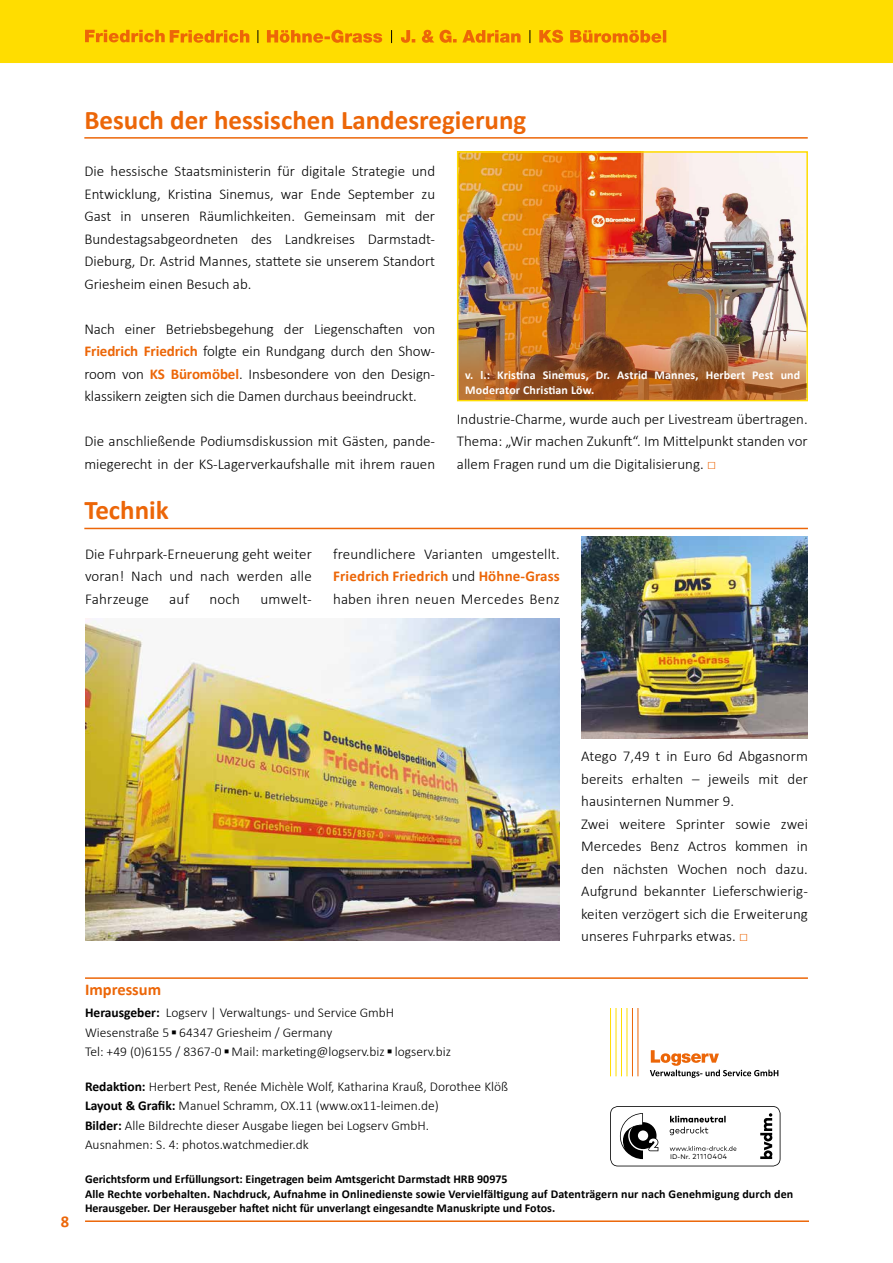
<style>
.page{position:relative;width:893px;height:1263px;background:#fff}
.page>*{position:absolute;margin:0;border:0;box-sizing:border-box;transform-origin:0 0}
.t1{font:700 27px "Calibri";color:#ec6608}
.t2{font:700 16.5px "Calibri";color:#ec6608}
.t3{font:300 15px/22.5px "Calibri";color:#000;text-align:justify}
.t4{font:300 13.5px/19.5px "Calibri";color:#000}
.t5{font:700 12px/14.4px "Calibri";color:#000}
.t6{font:700 12px/15px "Calibri";letter-spacing:.01em;color:#fff}
.t7{font:7.35px "Mark Pro";letter-spacing:.05em;color:#000}
.s1{font-weight:700;color:#ec6608}
.s2{color:#ec6608}
.s3{font-weight:700}
.s4{font-family:"Mark OT";font-size:6.75px}
</style>
<div class="page">
<hr style="left:85px;top:1220px;width:724px;height:2px;background:#ec6608">
<hr style="left:85px;top:977px;width:723px;height:2px;background:#ec6608">
<hr style="left:610px;top:1009px;width:1px;height:67px;background:#fd0">
<hr style="left:615px;top:1009px;width:1px;height:67px;background:#fd0">
<hr style="left:621px;top:1009px;width:1px;height:67px;background:#fd0">
<hr style="left:626px;top:1009px;width:1px;height:67px;background:#fd0">
<hr style="left:632px;top:1009px;width:1px;height:67px;background:#ec6608">
<hr style="left:637px;top:1009px;width:1px;height:67px;background:#ec6608">
<svg style="left:650px;top:1050px;width:128px;height:28px"></svg>
<hr style="left:84px;top:528px;width:724px;height:1px;background:#ec6608">
<hr style="left:84px;top:137px;width:724px;height:2px;background:#ec6608">
<svg style="left:610px;top:1106px;width:170px;height:60px"></svg>
<img style="left:460px;top:154px;width:345px;height:181px">
<div style="left:457px;top:151px;width:351px;height:250px;border:2px solid #fd0"></div>
<img style="left:85px;top:619px;width:475px;height:322px">
<img style="left:581px;top:536px;width:227px;height:203px">
<img style="left:459px;top:335px;width:347px;height:65px">
<div style="left:0;top:0;width:893px;height:64px;background:#fd0"></div>
<svg style="left:401px;top:30px;width:120px;height:13px"></svg>
<svg style="left:85px;top:30px;width:164px;height:13px"></svg>
<svg style="left:267px;top:30px;width:115px;height:13px"></svg>
<svg style="left:391px;top:30px;width:1px;height:13px"></svg>
<svg style="left:530px;top:30px;width:1px;height:13px"></svg>
<svg style="left:258px;top:30px;width:1px;height:13px"></svg>
<svg style="left:539px;top:30px;width:127px;height:13px"></svg>
<hr style="left:0;top:63px;width:893px;height:2px;background:#fff">
<h1 class="t1" style="left:84px;top:101px;width:444px">Besuch der hessischen Landesregierung</h1>
<p class="t3" style="left:84px;top:160px;width:352px">Die hessische Staatsministerin für digitale Strategie und Entwicklung, Kristina Sinemus, war Ende September zu Gast in unseren Räumlichkeiten. Gemeinsam mit der Bundestagsabgeordneten des Landkreises Darmstadt-Dieburg, Dr. Astrid Mannes, stattete sie unserem Standort Griesheim einen Besuch ab.</p>
<p class="t3" style="left:84px;top:317px;width:352px">Nach einer Betriebsbegehung der Liegenschaften von <span class="s1">Friedrich Friedrich</span> folgte ein Rundgang durch den Show&shy;room von <span class="s1">KS Büromöbel</span>. Insbesondere von den Design&shy;klassikern zeigten sich die Damen durchaus beeindruckt.</p>
<p class="t3" style="left:84px;top:430px;width:352px">Die anschließende Podiumsdiskussion mit Gästen, pande&shy;miegerecht in der KS-Lagerverkaufshalle mit ihrem rauen</p>
<h1 class="t1" style="left:84px;top:491px;width:86px">Technik</h1>
<p class="t6" style="left:465px;top:367px;width:337px">v. l.: Kristina Sinemus, Dr. Astrid Mannes, Herbert Pest und<br>Moderator Christian Löw.</p>
<p class="t3" style="left:457px;top:407px;width:352px">Industrie-Charme, wurde auch per Livestream übertragen.<br>Thema: „Wir machen Zukunft“. Im Mittelpunkt standen vor allem Fragen rund um die Digitalisierung. <span class="s2">□</span></p>
<p class="t3" style="left:85px;top:542px;width:228px">Die Fuhrpark-Erneuerung geht weiter voran! Nach und nach werden alle Fahrzeuge</p>
<p class="t3" style="left:169px;top:587px;width:21px">auf</p>
<p class="t3" style="left:209px;top:587px;width:32px">noch</p>
<p class="t3" style="left:260px;top:587px;width:53px">umwelt-</p>
<p class="t3" style="left:333px;top:542px;width:228px">freundlichere Varianten umgestellt.<br><span class="s1">Friedrich Friedrich</span> und <span class="s1">Höhne-Grass </span>haben ihren neuen Mercedes Benz</p>
<p class="t2" style="left:61px;top:1209px;width:10px">8</p>
<p class="t3" style="left:581px;top:745px;width:228px;text-align:left">Atego 7,49 t in Euro 6d Abgasnorm bereits erhalten – jeweils mit der hausinternen Nummer 9.<br>Zwei weitere Sprinter sowie zwei<br>Mercedes Benz Actros kommen in den nächsten Wochen noch dazu.<br>Aufgrund bekannter Lieferschwierig&shy;keiten verzögert sich die Erweiterung unseres Fuhrparks etwas. <span class="s2">□</span></p>
<p class="t2" style="left:85px;top:977px;width:78px">Impressum</p>
<p class="t4" style="left:85px;top:1003px;width:368px"><span class="s3">Herausgeber:</span> Logserv | Verwaltungs- und Service GmbH<br>Wiesenstraße 5 64347 Griesheim / Germany<br>Tel: +49 (0)6155 / 8367-0 Mail: marketing@logserv.biz logserv.biz</p>
<p class="t4" style="left:85px;top:1076px;width:425px"><span class="s3">Redaktion:</span> Herbert Pest, Renée Michèle Wolf, Katharina Krauß, Dorothee Klöß <span class="s3">Layout &amp; Grafik:</span> Manuel Schramm, OX.11 (www.ox11-leimen.de)<br><span class="s3">Bilder:</span> Alle Bildrechte dieser Ausgabe liegen bei Logserv GmbH.<br>Ausnahmen: S. 4: photos.watchmedier.dk</p>
<p class="t5" style="left:85px;top:1171px;width:710px">Gerichtsform und Erfüllungsort: Eingetragen beim Amtsgericht Darmstadt HRB 90975<br>Alle Rechte vorbehalten. Nachdruck, Aufnahme in Onlinedienste sowie Vervielfältigung auf Datenträgern nur nach Genehmigung durch den<br>Herausgeber. Der Herausgeber haftet nicht für unverlangt eingesandte Manuskripte und Fotos.</p>
<p class="t7" style="left:670px;top:1151px;width:59px"><span class="s4">ID-Nr.</span> 21110404</p>
</div>
